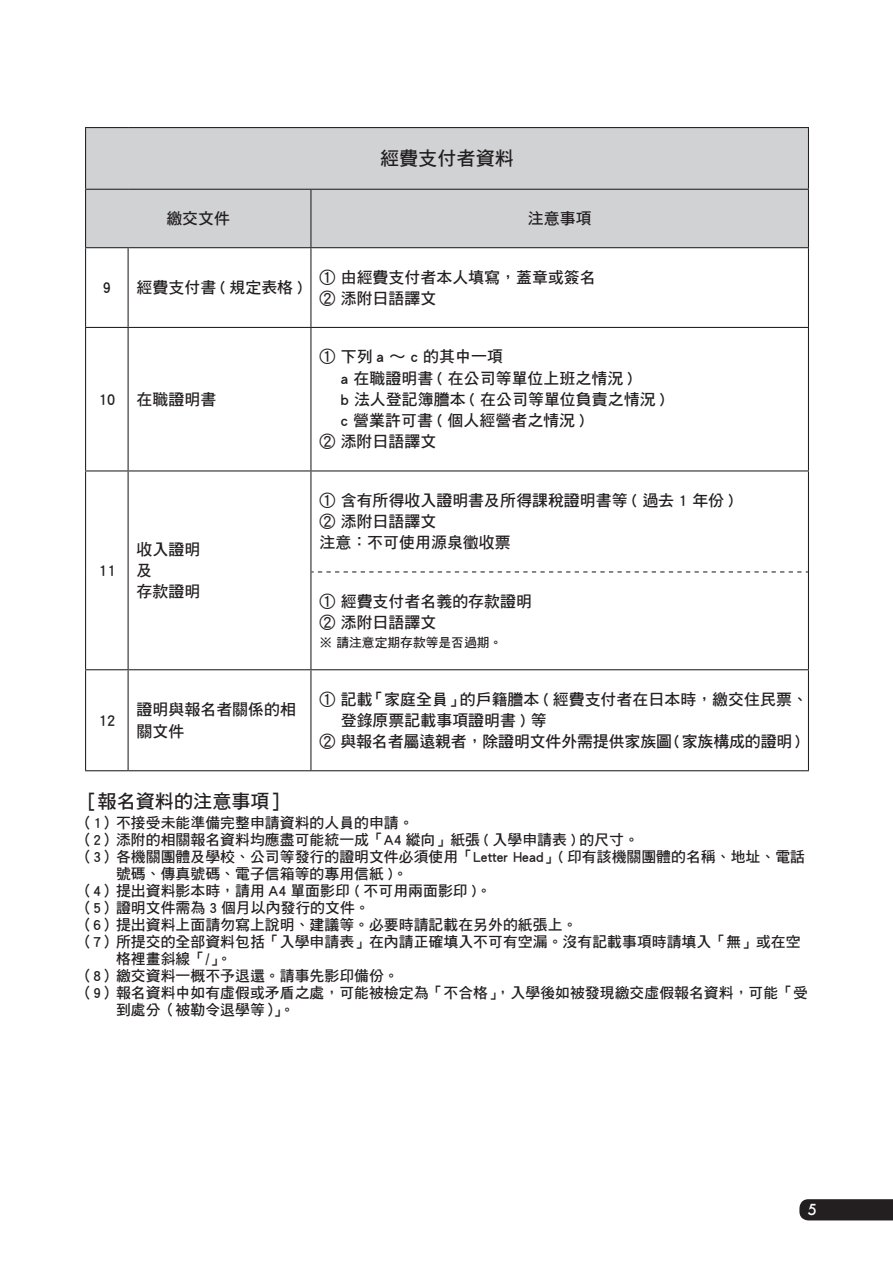
<style>
.page{position:relative;width:893px;height:1263px;background:#fff}
.page>*{position:absolute;margin:0;border:0;box-sizing:border-box;transform-origin:0 0}
.t1{font:19.2px "DF Hei Std W7";color:#231f20}
.t2{font:15.9px/21.3px "DF Hei Std W7";color:#231f20}
.t3{font:14.85px "DF Hei Std W7";color:#231f20}
.t4{font:500 14.85px "Futura";color:#fff}
.t5{font:12.75px "DF Hei Std W7";color:#231f20}
.s1{font-family:"Gothic MB101 Pro";font-weight:500}
</style>
<div class="page">
<div style="left:799px;top:1199px;width:94px;height:21px;background:#231f20"></div>
<div style="left:86px;top:128px;width:722px;height:119px;background:#d1d2d4"></div>
<hr style="left:85px;top:127px;width:43px;height:1px;background:#231f20">
<hr style="left:85px;top:128px;width:1px;height:61px;background:#231f20">
<hr style="left:128px;top:127px;width:183px;height:1px;background:#231f20">
<hr style="left:311px;top:127px;width:498px;height:1px;background:#231f20">
<hr style="left:808px;top:128px;width:1px;height:61px;background:#231f20">
<hr style="left:85px;top:189px;width:43px;height:1px;background:#231f20">
<hr style="left:85px;top:190px;width:1px;height:57px;background:#231f20">
<hr style="left:128px;top:189px;width:183px;height:1px;background:#231f20">
<hr style="left:311px;top:189px;width:498px;height:1px;background:#231f20">
<hr style="left:310px;top:190px;width:1px;height:57px;background:#231f20">
<hr style="left:808px;top:190px;width:1px;height:57px;background:#231f20">
<hr style="left:85px;top:247px;width:43px;height:1px;background:#231f20">
<hr style="left:85px;top:248px;width:1px;height:79px;background:#231f20">
<hr style="left:128px;top:247px;width:183px;height:1px;background:#231f20">
<hr style="left:128px;top:248px;width:1px;height:79px;background:#231f20">
<hr style="left:311px;top:247px;width:498px;height:1px;background:#231f20">
<hr style="left:310px;top:248px;width:1px;height:79px;background:#231f20">
<hr style="left:808px;top:248px;width:1px;height:79px;background:#231f20">
<hr style="left:85px;top:327px;width:43px;height:1px;background:#231f20">
<hr style="left:85px;top:328px;width:1px;height:142px;background:#231f20">
<hr style="left:128px;top:327px;width:183px;height:1px;background:#231f20">
<hr style="left:128px;top:328px;width:1px;height:142px;background:#231f20">
<hr style="left:311px;top:327px;width:498px;height:1px;background:#231f20">
<hr style="left:310px;top:328px;width:1px;height:142px;background:#231f20">
<hr style="left:808px;top:328px;width:1px;height:142px;background:#231f20">
<hr style="left:85px;top:470px;width:43px;height:1px;background:#231f20">
<hr style="left:85px;top:471px;width:1px;height:101px;background:#231f20">
<hr style="left:128px;top:470px;width:183px;height:1px;background:#231f20">
<hr style="left:128px;top:471px;width:1px;height:101px;background:#231f20">
<hr style="left:85px;top:572px;width:1px;height:97px;background:#231f20">
<hr style="left:128px;top:572px;width:1px;height:97px;background:#231f20">
<hr style="left:311px;top:470px;width:498px;height:1px;background:#231f20">
<hr style="left:310px;top:471px;width:1px;height:101px;background:#231f20">
<hr style="left:808px;top:471px;width:1px;height:101px;background:#231f20">
<hr style="left:310px;top:572px;width:1px;height:97px;background:#231f20">
<hr style="left:808px;top:572px;width:1px;height:97px;background:#231f20">
<hr style="left:85px;top:669px;width:43px;height:1px;background:#231f20">
<hr style="left:85px;top:670px;width:1px;height:100px;background:#231f20">
<hr style="left:128px;top:669px;width:183px;height:1px;background:#231f20">
<hr style="left:128px;top:670px;width:1px;height:100px;background:#231f20">
<hr style="left:311px;top:669px;width:498px;height:1px;background:#231f20">
<hr style="left:310px;top:670px;width:1px;height:100px;background:#231f20">
<hr style="left:808px;top:670px;width:1px;height:100px;background:#231f20">
<hr style="left:85px;top:770px;width:43px;height:1px;background:#231f20">
<hr style="left:128px;top:770px;width:183px;height:1px;background:#231f20">
<hr style="left:311px;top:770px;width:498px;height:1px;background:#231f20">
<svg style="left:311px;top:571px;width:497px;height:1px"></svg>
<p class="t1" style="left:380px;top:148px;width:135px">經費支付者資料</p>
<p class="t2" style="left:166px;top:208px;width:65px">繳交文件</p>
<p class="t2" style="left:528px;top:208px;width:65px">注意事項</p>
<p class="t2" style="left:102px;top:277px;width:10px">9</p>
<p class="t2" style="left:137px;top:277px;width:167px">經費支付書 ( 規定表格 )</p>
<p class="t2" style="left:319px;top:266px;width:278px">① 由經費支付者本人填寫，蓋章或簽名<br>② 添附日語譯文</p>
<p class="t2" style="left:98px;top:388px;width:19px">10</p>
<p class="t2" style="left:137px;top:388px;width:81px">在職證明書</p>
<p class="t2" style="left:98px;top:559px;width:19px">11</p>
<p class="t2" style="left:137px;top:538px;width:65px">收入證明及<br>存款證明</p>
<p class="t2" style="left:98px;top:709px;width:19px">12</p>
<p class="t2" style="left:137px;top:699px;width:161px">證明與報名者關係的相關文件</p>
<p class="t2" style="left:319px;top:346px;width:185px">① 下列 a 〜 c 的其中一項</p>
<p class="t2" style="left:341px;top:367px;width:293px">a 在職證明書 ( 在公司等單位上班之情況 )</p>
<p class="t2" style="left:341px;top:388px;width:326px">b 法人登記簿謄本 ( 在公司等單位負責之情況 )</p>
<p class="t2" style="left:341px;top:410px;width:245px">c 營業許可書 ( 個人經營者之情況 )</p>
<p class="t2" style="left:319px;top:431px;width:118px">② 添附日語譯文</p>
<p class="t2" style="left:319px;top:489px;width:416px">① 含有所得收入證明書及所得課稅證明書等 ( 過去 1 年份 )<br>② 添附日語譯文<br>注意：不可使用源泉徵收票</p>
<p class="t2" style="left:319px;top:590px;width:230px">① 經費支付者名義的存款證明　<br>② 添附日語譯文</p>
<p class="t5" style="left:319px;top:635px;width:184px">※ 請注意定期存款等是否過期。</p>
<p class="t2" style="left:319px;top:688px;width:490px">① 記載「家庭全員」的戶籍謄本 ( 經費支付者在日本時，繳交住民票、</p>
<p class="t2" style="left:341px;top:709px;width:207px">登錄原票記載事項證明書 ) 等</p>
<p class="t2" style="left:319px;top:731px;width:482px">② 與報名者屬遠親者，除證明文件外需提供家族圖(家族構成的證明)</p>
<p class="t1" style="left:76px;top:791px;width:217px"><span class="s1">［</span>報名資料的注意事項<span class="s1">］</span></p>
<p class="t3" style="left:78px;top:815px;width:337px">（1）不接受未能準備完整申請資料的人員的申請。</p>
<p class="t3" style="left:78px;top:832px;width:562px">（2）添附的相關報名資料均應盡可能統一成「A4 縱向」紙張 ( 入學申請表 ) 的尺寸。</p>
<p class="t3" style="left:78px;top:849px;width:728px">（3）各機關團體及學校、公司等發行的證明文件必須使用「Letter Head」( 印有該機關團體的名稱、地址、電話</p>
<p class="t3" style="left:116px;top:866px;width:293px">號碼、傳真號碼、電子信箱等的專用信紙 )。</p>
<p class="t3" style="left:78px;top:883px;width:415px">（4）提出資料影本時，請用 A4 單面影印 ( 不可用兩面影印 )。</p>
<p class="t3" style="left:78px;top:900px;width:293px">（5）證明文件需為 3 個月以內發行的文件。</p>
<p class="t3" style="left:78px;top:917px;width:501px">（6）提出資料上面請勿寫上說明、建議等。必要時請記載在另外的紙張上。</p>
<p class="t3" style="left:78px;top:934px;width:724px">（7）所提交的全部資料包括「入學申請表」在內請正確填入不可有空漏。沒有記載事項時請填入「無」或在空</p>
<p class="t3" style="left:116px;top:951px;width:117px">格裡畫斜線「/」。</p>
<p class="t3" style="left:78px;top:968px;width:322px">（8）繳交資料一概不予退還。請事先影印備份。</p>
<p class="t3" style="left:78px;top:985px;width:731px">（9）報名資料中如有虛假或矛盾之處，可能被檢定為「不合格」，入學後如被發現繳交虛假報名資料，可能「受</p>
<p class="t3" style="left:116px;top:1002px;width:180px">到處分（被勒令退學等）」。</p>
<p class="t4" style="left:808px;top:1199px;width:11px">5</p>
</div>
